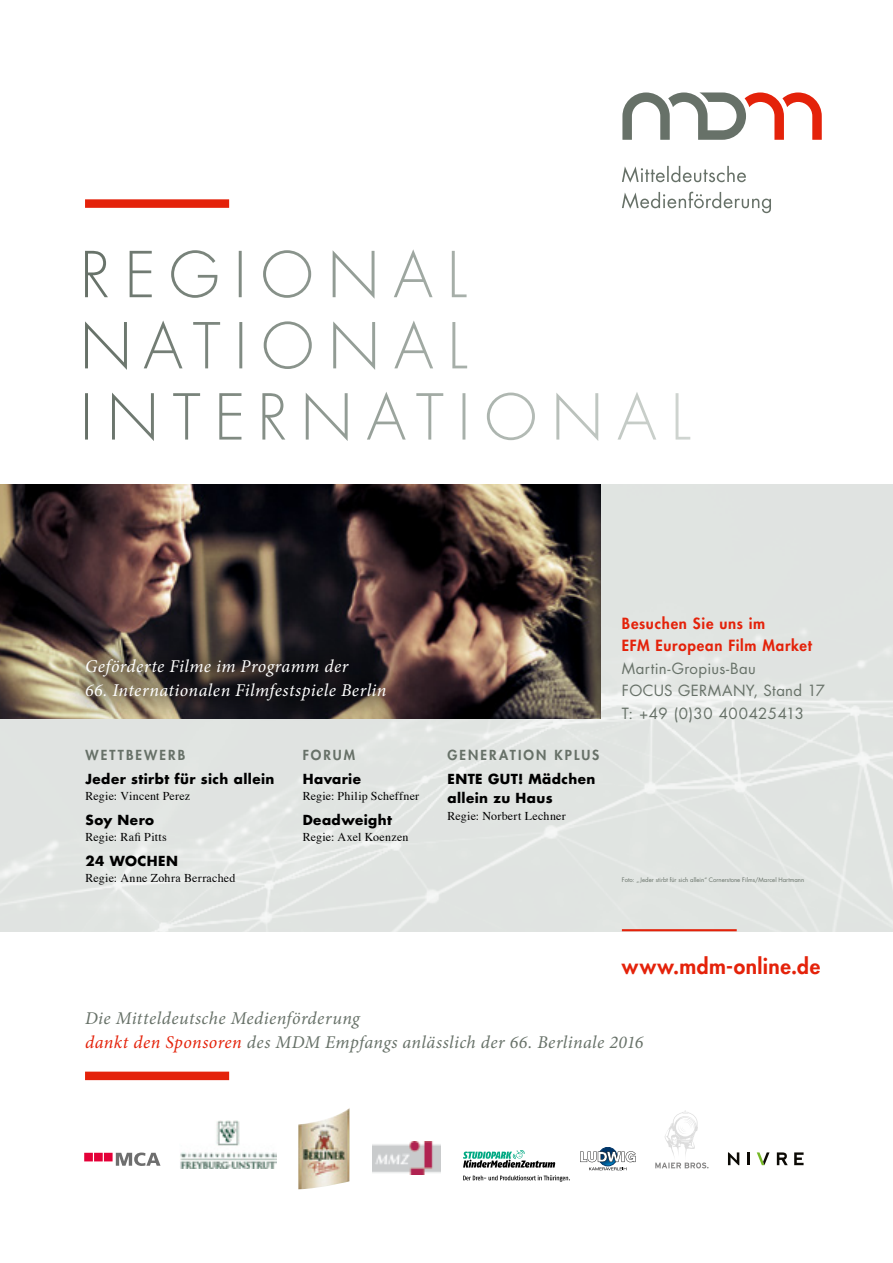
<style>
.page{position:relative;width:893px;height:1263px;background:#fff}
.page>*{position:absolute;margin:0;border:0;box-sizing:border-box;transform-origin:0 0}
.t1{font:800 21px "Futura Std";letter-spacing:.025em;color:#e4220a}
.t2{font:italic 18px/24px "Minion Pro";letter-spacing:.02em;color:#677168}
.t3{font:italic 18px "Minion Pro";letter-spacing:.02em;color:#fff}
.t4{font:15px/22.5px "Futura Std";letter-spacing:.025em;color:#677168}
.t5{font:800 15px/22.5px "Futura Std";letter-spacing:.045em;color:#e4220a}
.t6{font:700 13.5px/19.5px "Futura Std";letter-spacing:.03em;color:#000}
.t7{font:800 13.5px "Futura Std";letter-spacing:.155em;color:#677168}
.t8{font:12px "Times";letter-spacing:.015em;color:#000}
.t9{font:6px "Futura Std";color:#677168}
.s1{color:#e4220a}
</style>
<div class="page">
<img style="left:0;top:485px;width:601px;height:234px">
<div style="left:85px;top:1071px;width:144px;height:9px;background:#e4220a"></div>
<div style="left:64px;top:637px;width:344px;height:85px;background:#000;opacity:.6"></div>
<img style="left:298px;top:1108px;width:51px;height:81px">
<svg style="left:84px;top:1152px;width:77px;height:14px"></svg>
<img style="left:180px;top:1120px;width:96px;height:49px">
<svg style="left:463px;top:1175px;width:107px;height:6px"></svg>
<svg style="left:463px;top:1150px;width:92px;height:17px"></svg>
<img style="left:599px;top:1147px;width:18px;height:19px;border-radius:9px">
<div style="left:598px;top:1147px;width:19px;height:19px;border:1px solid #003568;border-radius:50%"></div>
<svg style="left:580px;top:1151px;width:56px;height:19px"></svg>
<svg style="left:655px;top:1110px;width:54px;height:58px"></svg>
<div style="left:85px;top:199px;width:144px;height:9px;background:#e4220a"></div>
<svg style="left:85px;top:249px;width:605px;height:192px"></svg>
<svg style="left:622px;top:92px;width:200px;height:48px"></svg>
<svg style="left:622px;top:166px;width:149px;height:47px"></svg>
<hr style="left:622px;top:929px;width:115px;height:2px;background:#e4220a">
<svg style="left:728px;top:1152px;width:11px;height:13px"></svg>
<svg style="left:747px;top:1152px;width:3px;height:13px"></svg>
<svg style="left:777px;top:1152px;width:11px;height:13px"></svg>
<svg style="left:794px;top:1152px;width:10px;height:13px"></svg>
<svg style="left:757px;top:1152px;width:12px;height:13px"></svg>
<img style="left:373px;top:1141px;width:68px;height:33px">
<h2 class="t3" style="left:85px;top:654px;width:265px">Geförderte Filme im Programm der</h2>
<h2 class="t3" style="left:85px;top:678px;width:303px">66. Internationalen Filmfestspiele Berlin</h2>
<p class="t7" style="left:86px;top:746px;width:101px">WETTBEWERB</p>
<p class="t6" style="left:86px;top:768px;width:190px">Jeder stirbt für sich allein</p>
<p class="t8" style="left:86px;top:785px;width:106px">Regie: Vincent Perez</p>
<p class="t6" style="left:86px;top:810px;width:70px">Soy Nero</p>
<p class="t8" style="left:86px;top:826px;width:83px">Regie: Rafi Pitts</p>
<p class="t6" style="left:86px;top:851px;width:94px">24 WOCHEN</p>
<p class="t8" style="left:86px;top:867px;width:152px">Regie: Anne Zohra Berrached</p>
<p class="t7" style="left:303px;top:746px;width:54px">FORUM</p>
<p class="t6" style="left:303px;top:768px;width:60px">Havarie</p>
<p class="t8" style="left:303px;top:785px;width:118px">Regie: Philip Scheffner</p>
<p class="t6" style="left:303px;top:810px;width:91px">Deadweight</p>
<p class="t8" style="left:303px;top:826px;width:107px">Regie: Axel Koenzen</p>
<p class="t7" style="left:448px;top:746px;width:153px">GENERATION KPLUS</p>
<p class="t6" style="left:448px;top:768px;width:149px">ENTE GUT! Mädchen allein zu Haus</p>
<p class="t8" style="left:448px;top:804px;width:120px">Regie: Norbert Lechner</p>
<p class="t5" style="left:622px;top:612px;width:192px">Besuchen Sie uns im<br>EFM European Film Market</p>
<p class="t4" style="left:622px;top:657px;width:205px">Martin-Gropius-Bau<br>FOCUS GERMANY, Stand 17<br>T: +49 (0)30 400425413</p>
<p class="t9" style="left:622px;top:876px;width:184px">Foto: „Jeder stirbt für sich allein“ Cornerstone Films/Marcel Hartmann</p>
<h1 class="t1" style="left:622px;top:953px;width:200px">www.mdm-online.de</h1>
<h2 class="t2" style="left:85px;top:1006px;width:560px">Die Mitteldeutsche Medienförderung<br><span class="s1">dankt den Sponsoren</span> des MDM Empfangs anlässlich der 66. Berlinale 2016</h2>
</div>
